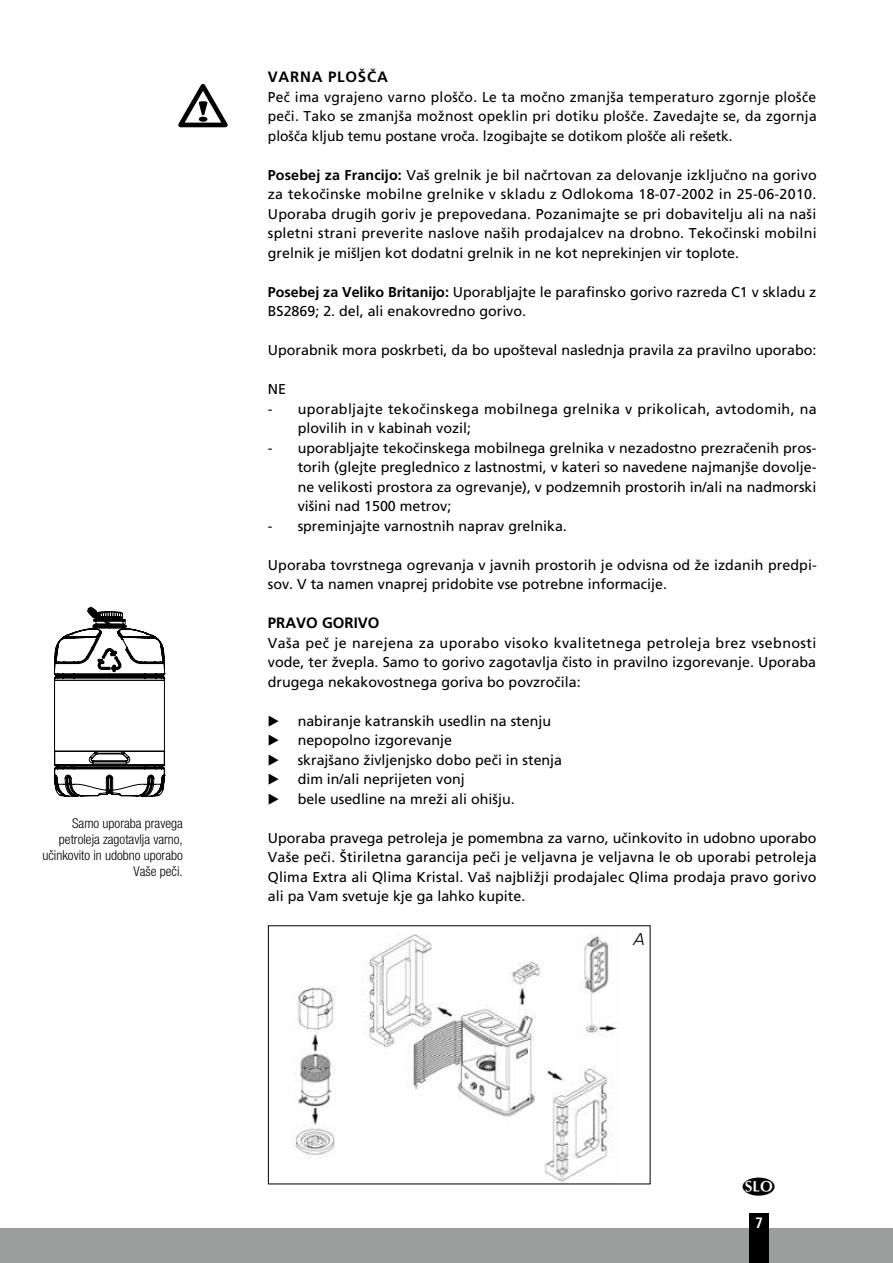
<style>
.page{position:relative;width:893px;height:1263px;background:#fff}
.page>*{position:absolute;margin:0;border:0;box-sizing:border-box;transform-origin:0 0}
.t1{font:italic 300 16.95px "Frutiger LT Std";color:#000}
.t2{font:700 15px "Frutiger LT Com";letter-spacing:.05em;color:#000}
.t3{font:700 15px "Frutiger LT Com";color:#000}
.t4{font:700 condensed 15px "Frutiger LT Com";color:#fff}
.t5{font:14.25px/19.5px "Frutiger LT Com";color:#000;text-align:justify}
.t6{font:14.25px/19.5px "Frutiger LT Com";letter-spacing:.025em;color:#000}
.t7{font:14.25px "European Pi Three";color:#000}
.t8{font:300 condensed 13.5px/16.2px "Helvetica Neue LT Pro";color:#000;text-align:right}
.s1{font-weight:700}
</style>
<div class="page">
<svg style="left:54px;top:606px;width:111px;height:191px"></svg>
<div style="left:102px;top:686px;width:58px;height:20px;background:#fff"></div>
<img style="left:293px;top:934px;width:324px;height:248px">
<svg style="left:178px;top:84px;width:50px;height:44px"></svg>
<div style="left:0;top:1229px;width:893px;height:34px;background:#9c9d9d"></div>
<div style="left:749px;top:1213px;width:20px;height:50px;background:#000"></div>
<p class="t8" style="left:42px;top:815px;width:142px">Samo uporaba pravega petroleja zagotavlja varno, učinkovito in udobno uporabo<br>Vaše peči.</p>
<p class="t2" style="left:268px;top:68px;width:121px">VARNA PLOŠČA</p>
<p class="t5" style="left:268px;top:87px;width:550px">Peč ima vgrajeno varno ploščo. Le ta močno zmanjša temperaturo zgornje plošče peči. Tako se zmanjša možnost opeklin pri dotiku plošče. Zavedajte se, da zgornja plošča kljub temu postane vroča. lzogibajte se dotikom plošče ali rešetk.</p>
<p class="t5" style="left:268px;top:165px;width:550px"><span class="s1">Posebej za Francijo:</span> Vaš grelnik je bil načrtovan za delovanje izključno na gorivo za tekočinske mobilne grelnike v skladu z Odlokoma 18-07-2002 in 25-06-2010.<br>Uporaba drugih goriv je prepovedana. Pozanimajte se pri dobavitelju ali na naši spletni strani preverite naslove naših prodajalcev na drobno. Tekočinski mobilni grelnik je mišljen kot dodatni grelnik in ne kot neprekinjen vir toplote.</p>
<p class="t5" style="left:268px;top:282px;width:550px"><span class="s1">Posebej za Veliko Britanijo:</span> Uporabljajte le parafinsko gorivo razreda C1 v skladu z<br>BS2869; 2. del, ali enakovredno gorivo.</p>
<p class="t5" style="left:268px;top:341px;width:550px">Uporabnik mora poskrbeti, da bo upošteval naslednja pravila za pravilno uporabo:</p>
<p class="t5" style="left:268px;top:380px;width:20px">NE</p>
<p class="t6" style="left:298px;top:399px;width:520px;text-indent:-30px">- uporabljajte tekočinskega mobilnega grelnika v prikolicah, avtodomih, na plovilih in v kabinah vozil;</p>
<p class="t5" style="left:298px;top:438px;width:520px;text-indent:-30px">- uporabljajte tekočinskega mobilnega grelnika v nezadostno prezračenih pros&shy;torih (glejte preglednico z lastnostmi, v kateri so navedene najmanjše dovolje&shy;ne velikosti prostora za ogrevanje), v podzemnih prostorih in/ali na nadmorski višini nad 1500 metrov;</p>
<p class="t5" style="left:268px;top:516px;width:301px">- spreminjajte varnostnih naprav grelnika.</p>
<p class="t5" style="left:268px;top:555px;width:550px">Uporaba tovrstnega ogrevanja v javnih prostorih je odvisna od že izdanih predpi&shy;sov. V ta namen vnaprej pridobite vse potrebne informacije.</p>
<p class="t3" style="left:268px;top:614px;width:113px">PRAVO GORIVO</p>
<p class="t5" style="left:268px;top:633px;width:550px">Vaša peč je narejena za uporabo visoko kvalitetnega petroleja brez vsebnosti vode, ter žvepla. Samo to gorivo zagotavlja čisto in pravilno izgorevanje. Uporaba drugega nekakovostnega goriva bo povzročila:</p>
<p class="t7" style="left:268px;top:712px;width:13px">E</p>
<p class="t5" style="left:298px;top:711px;width:255px">nabiranje katranskih usedlin na stenju</p>
<p class="t7" style="left:268px;top:731px;width:13px">E</p>
<p class="t5" style="left:298px;top:731px;width:156px">nepopolno izgorevanje</p>
<p class="t7" style="left:268px;top:751px;width:13px">E</p>
<p class="t5" style="left:298px;top:750px;width:266px">skrajšano življenjsko dobo peči in stenja</p>
<p class="t7" style="left:268px;top:770px;width:13px">E</p>
<p class="t5" style="left:298px;top:770px;width:169px">dim in/ali neprijeten vonj</p>
<p class="t7" style="left:268px;top:790px;width:13px">E</p>
<p class="t5" style="left:298px;top:789px;width:218px">bele usedline na mreži ali ohišju.</p>
<p class="t5" style="left:268px;top:828px;width:550px">Uporaba pravega petroleja je pomembna za varno, učinkovito in udobno uporabo Vaše peči. Štiriletna garancija peči je veljavna je veljavna le ob uporabi petroleja Qlima Extra ali Qlima Kristal. Vaš najbližji prodajalec Qlima prodaja pravo gorivo ali pa Vam svetuje kje ga lahko kupite.</p>
<p class="t1" style="left:634px;top:929px;width:13px">A</p>
<p class="t4" style="left:755px;top:1214px;width:9px">7</p>
</div>
